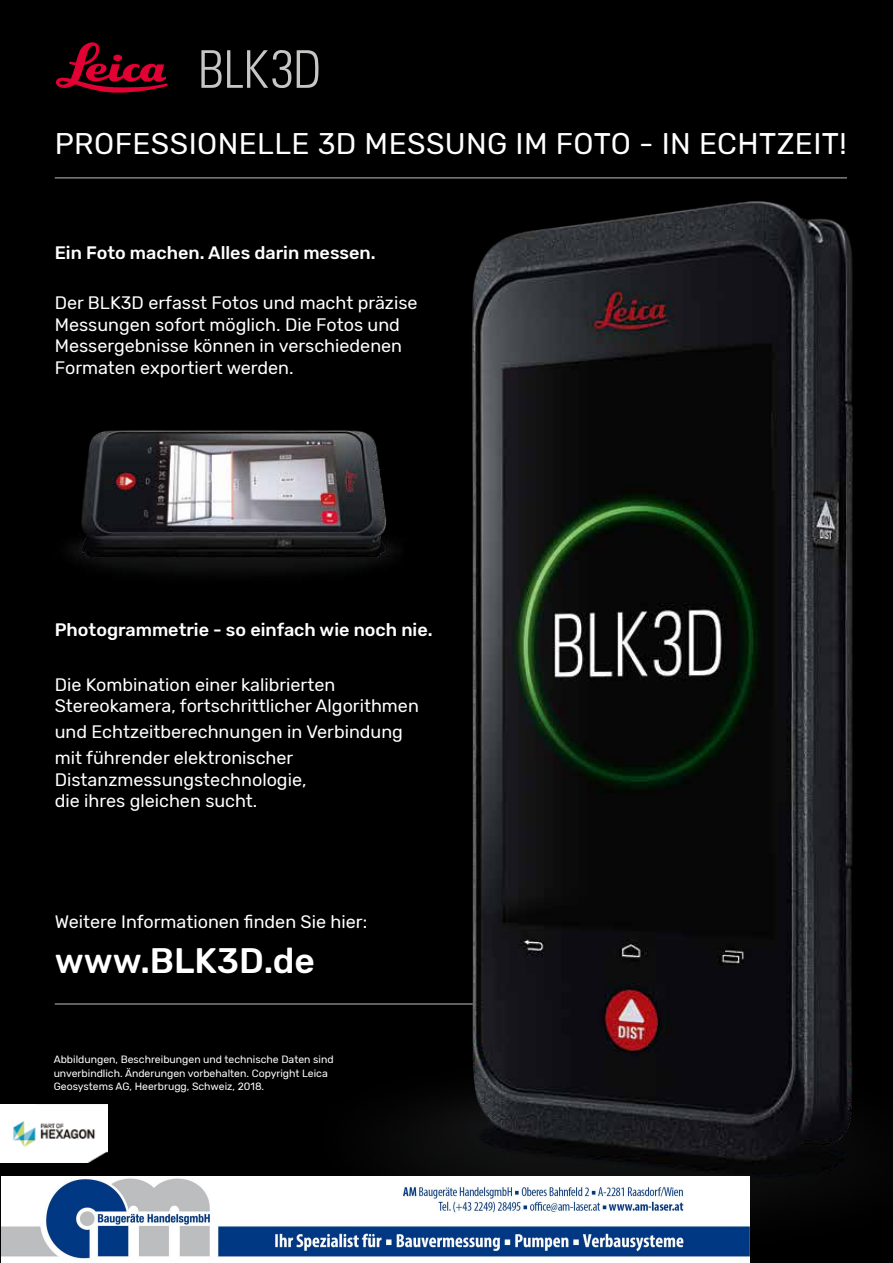
<style>
.page{position:relative;width:893px;height:1263px;background:#fff}
.page>*{position:absolute;margin:0;border:0;box-sizing:border-box;transform-origin:0 0}
.t1{font:500 35.4px "Rubik";color:#fff}
.t2{font:29.85px "Rubik";letter-spacing:.015em;color:#fff}
.t3{font:18px/21.6px "Rubik";color:#fff}
.t4{font:500 18px "Rubik";color:#fff}
.t5{font:10.5px/13.5px "Rubik";color:#fff}
</style>
<div class="page">
<img style="left:2px;top:0;width:891px;height:1263px">
<img style="left:53px;top:420px;width:362px;height:163px">
<svg style="left:56px;top:41px;width:112px;height:52px;background:#480010"></svg>
<svg style="left:297px;top:50px;width:21px;height:38px"></svg>
<svg style="left:201px;top:50px;width:90px;height:38px;background:#3a3a3a"></svg>
<img style="left:1px;top:1176px;width:748px;height:86px">
<h2 class="t2" style="left:55px;top:127px;width:793px">PROFESSIONELLE 3D MESSUNG IM FOTO - IN ECHTZEIT!</h2>
<p class="t4" style="left:55px;top:242px;width:322px">Ein Foto machen. Alles darin messen.</p>
<p class="t3" style="left:55px;top:292px;width:364px">Der BLK3D erfasst Fotos und macht präzise Messungen sofort möglich. Die Fotos und Messergebnisse können in verschiedenen Formaten exportiert werden.</p>
<p class="t4" style="left:55px;top:619px;width:379px">Photogrammetrie - so einfach wie noch nie.</p>
<p class="t3" style="left:55px;top:674px;width:366px">Die Kombination einer kalibrierten<br>Stereokamera, fortschrittlicher Algorithmen</p>
<p class="t3" style="left:55px;top:720px;width:350px;line-height:25.8px">und Echtzeitberechnungen in Verbindung mit führender elektronischer</p>
<p class="t3" style="left:55px;top:769px;width:253px">Distanzmessungstechnologie, die ihres gleichen sucht.</p>
<p class="t3" style="left:55px;top:911px;width:314px">Weitere Informationen finden Sie hier:</p>
<h1 class="t1" style="left:55px;top:940px;width:262px">www.BLK3D.de</h1>
<p class="t5" style="left:54px;top:1053px;width:281px">Abbildungen, Beschreibungen und technische Daten sind unverbindlich. Änderungen vorbehalten. Copyright Leica<br>Geosystems AG, Heerbrugg, Schweiz, 2018.</p>
</div>
